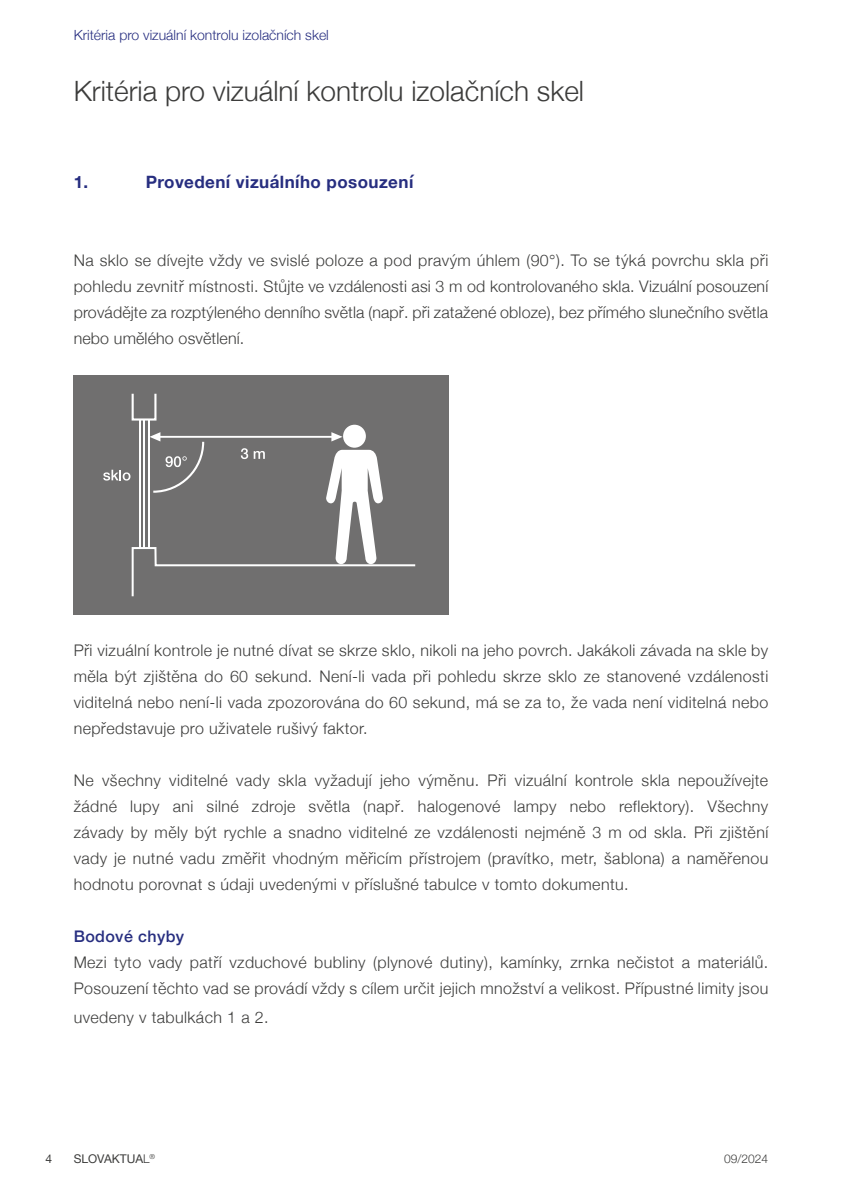
<style>
.page{position:relative;width:842px;height:1191px;background:#fff}
.page>*{position:absolute;margin:0;border:0;box-sizing:border-box;transform-origin:0 0}
.t1{font:300 28px "Helvetica Neue";color:#3c3c3b}
.t2{font:700 17px "Helvetica Neue";letter-spacing:.025em;color:#272e80}
.t3{font:300 16px/26px "Helvetica Neue";letter-spacing:.025em;color:#3c3c3b;text-align:justify}
.t4{font:500 16px "Helvetica Neue";letter-spacing:.025em;color:#272e80}
.t5{font:300 14px "Helvetica Neue";color:#272e80}
.t6{font:12px "Helvetica Neue";color:#3c3c3b}
.t7{font:300 12px "Helvetica Neue";color:#3c3c3b}
.s1{font-weight:300}
</style>
<div class="page">
<div style="left:74px;top:375px;width:375px;height:240px;background:#706f6f"></div>
<svg style="left:103px;top:393px;width:313px;height:204px"></svg>
<hr style="left:148px;top:419px;width:1px;height:129px;background:#fff">
<hr style="left:143px;top:419px;width:2px;height:129px;background:#fff">
<hr style="left:139px;top:419px;width:2px;height:129px;background:#fff">
<p class="t5" style="left:74px;top:23px;width:257px">Kritéria pro vizuální kontrolu izolačních skel</p>
<h1 class="t1" style="left:74px;top:68px;width:512px">Kritéria pro vizuální kontrolu izolačních skel</h1>
<p class="t2" style="left:74px;top:168px;width:16px">1.</p>
<p class="t2" style="left:146px;top:168px;width:269px">Provedení vizuálního posouzení</p>
<p class="t3" style="left:74px;top:246px;width:696px">Na sklo se dívejte vždy ve svislé poloze a pod pravým úhlem (90°). To se týká povrchu skla při pohledu zevnitř místnosti. Stůjte ve vzdálenosti asi 3 m od kontrolovaného skla. Vizuální posouzení provádějte za rozptýleného denního světla (např. při zatažené obloze), bez přímého slunečního světla nebo umělého osvětlení.</p>
<p class="t3" style="left:74px;top:636px;width:696px">Při vizuální kontrole je nutné dívat se skrze sklo, nikoli na jeho povrch. Jakákoli závada na skle by měla být zjištěna do 60 sekund. Není-li vada při pohledu skrze sklo ze stanovené vzdálenosti viditelná nebo není-li vada zpozorována do 60 sekund, má se za to, že vada není viditelná nebo nepředstavuje pro uživatele rušivý faktor.</p>
<p class="t3" style="left:74px;top:766px;width:696px">Ne všechny viditelné vady skla vyžadují jeho výměnu. Při vizuální kontrole skla nepoužívejte žádné lupy ani silné zdroje světla (např. halogenové lampy nebo reflektory). Všechny závady by měly být rychle a snadno viditelné ze vzdálenosti nejméně 3 m od skla. Při zjištění vady je nutné vadu změřit vhodným měřicím přístrojem (pravítko, metr, šablona) a naměřenou hodnotu porovnat s údaji uvedenými v příslušné tabulce v tomto dokumentu.</p>
<p class="t4" style="left:74px;top:923px;width:112px">Bodové chyby</p>
<p class="t3" style="left:74px;top:948px;width:696px">Mezi tyto vady patří vzduchové bubliny (plynové dutiny), kamínky, zrnka nečistot a materiálů.<br>Posouzení těchto vad se provádí vždy s cílem určit jejich množství a velikost. Přípustné limity jsou</p>
<p class="t3" style="left:74px;top:1003px;width:196px">uvedeny v tabulkách 1 a 2.</p>
<p class="t6" style="left:74px;top:1150px;width:83px">SLOVAKTUA<span class="s1">L</span><sup>®</sup></p>
<p class="t6" style="left:45px;top:1149px;width:8px">4</p>
<p class="t7" style="left:724px;top:1149px;width:46px">09/2024</p>
</div>
